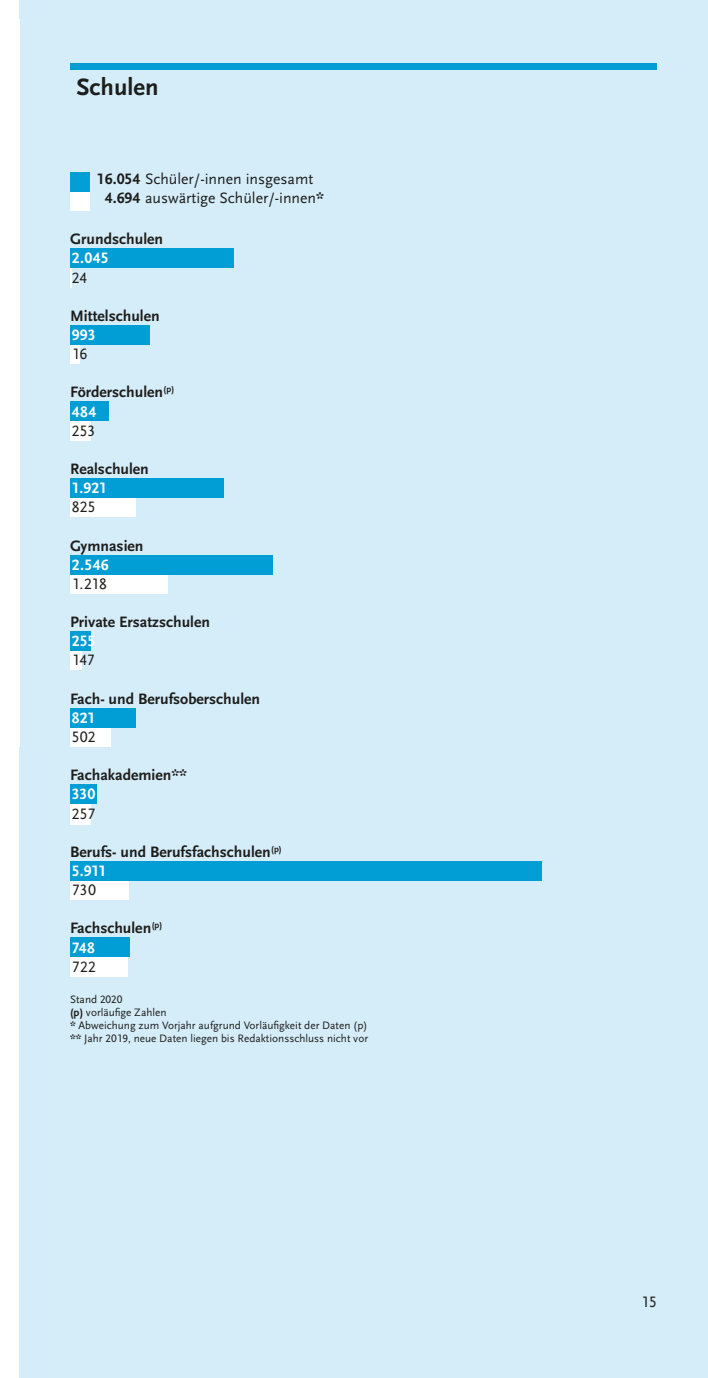
<style>
.page{position:relative;width:708px;height:1378px;background:#fff}
.page>*{position:absolute;margin:0;border:0;box-sizing:border-box;transform-origin:0 0}
.t1{font:700 24.75px "Scala Sans LF";color:#1d1d1b}
.t2{font:700 15.75px "Scala Sans LF";color:#1d1d1b}
.t3{font:15.75px/19.1px "Scala Sans LF";color:#1d1d1b}
.t4{font:700 15.75px "Scala Sans LF";letter-spacing:.005em;color:#fff}
.t5{font:11.25px/12.8px "Scala Sans LF";color:#1d1d1b}
.s1{font-weight:700}
</style>
<div class="page">
<div style="left:19px;top:0;width:689px;height:1378px;background:#d4edf9"></div>
<svg style="left:70px;top:268px;width:2px;height:19px"></svg>
<div style="left:70px;top:344px;width:9px;height:20px;background:#fff"></div>
<div style="left:70px;top:421px;width:20px;height:19px;background:#fff"></div>
<div style="left:70px;top:497px;width:66px;height:20px;background:#fff"></div>
<div style="left:70px;top:574px;width:97px;height:19px;background:#fff"></div>
<div style="left:70px;top:651px;width:12px;height:19px;background:#fff"></div>
<div style="left:70px;top:727px;width:40px;height:19px;background:#fff"></div>
<div style="left:70px;top:804px;width:21px;height:20px;background:#fff"></div>
<div style="left:70px;top:957px;width:58px;height:19px;background:#fff"></div>
<div style="left:70px;top:880px;width:58px;height:19px;background:#fff"></div>
<div style="left:70px;top:191px;width:19px;height:19px;background:#fff"></div>
<div style="left:70px;top:249px;width:163px;height:19px;background:#009ed4"></div>
<div style="left:70px;top:325px;width:79px;height:19px;background:#009ed4"></div>
<div style="left:70px;top:402px;width:39px;height:19px;background:#009ed4"></div>
<div style="left:70px;top:478px;width:153px;height:19px;background:#009ed4"></div>
<div style="left:70px;top:555px;width:203px;height:19px;background:#009ed4"></div>
<div style="left:70px;top:708px;width:66px;height:19px;background:#009ed4"></div>
<div style="left:70px;top:784px;width:26px;height:20px;background:#009ed4"></div>
<div style="left:70px;top:861px;width:471px;height:19px;background:#009ed4"></div>
<div style="left:70px;top:938px;width:60px;height:19px;background:#009ed4"></div>
<div style="left:70px;top:172px;width:19px;height:19px;background:#009ed4"></div>
<div style="left:70px;top:64px;width:587px;height:6px;background:#009ed4"></div>
<div style="left:70px;top:631px;width:20px;height:20px;background:#009ed4"></div>
<h1 class="t1" style="left:76px;top:72px;width:84px">Schulen</h1>
<p class="t3" style="left:105px;top:169px;width:221px;text-indent:-8px"><span class="s1">16.054</span> Schüler/-innen insgesamt<br><span class="s1">4.694</span> auswärtige Schüler/-innen<span class="s1">*</span></p>
<p class="t2" style="left:70px;top:230px;width:94px">Grundschulen</p>
<p class="t4" style="left:72px;top:249px;width:38px">2.045</p>
<p class="t3" style="left:72px;top:268px;width:17px">24</p>
<p class="t2" style="left:70px;top:306px;width:91px">Mittelschulen</p>
<p class="t4" style="left:72px;top:325px;width:26px">993</p>
<p class="t3" style="left:72px;top:344px;width:17px">16</p>
<p class="t2" style="left:70px;top:383px;width:106px">Förderschulen<sup>(p)</sup></p>
<p class="t4" style="left:72px;top:402px;width:26px">484</p>
<p class="t3" style="left:72px;top:421px;width:25px">253</p>
<p class="t2" style="left:70px;top:459px;width:80px">Realschulen</p>
<p class="t4" style="left:72px;top:479px;width:37px">1.921</p>
<p class="t3" style="left:72px;top:497px;width:26px">825</p>
<p class="t2" style="left:70px;top:536px;width:75px">Gymnasien</p>
<p class="t4" style="left:72px;top:555px;width:39px">2.546</p>
<p class="t3" style="left:72px;top:574px;width:37px">1.218</p>
<p class="t2" style="left:70px;top:612px;width:141px">Private Ersatzschulen</p>
<p class="t4" style="left:72px;top:632px;width:25px">255</p>
<p class="t3" style="left:72px;top:651px;width:24px">147</p>
<p class="t2" style="left:70px;top:689px;width:191px">Fach- und Berufsoberschulen</p>
<p class="t4" style="left:72px;top:708px;width:25px">821</p>
<p class="t3" style="left:72px;top:727px;width:26px">502</p>
<p class="t2" style="left:70px;top:765px;width:118px">Fachakademien**</p>
<p class="t4" style="left:72px;top:785px;width:25px">330</p>
<p class="t3" style="left:72px;top:804px;width:25px">257</p>
<p class="t2" style="left:70px;top:842px;width:213px">Berufs- und Berufsfachschulen<sup>(p)</sup></p>
<p class="t4" style="left:72px;top:861px;width:36px">5.911</p>
<p class="t3" style="left:72px;top:880px;width:26px">730</p>
<p class="t2" style="left:70px;top:919px;width:94px">Fachschulen<sup>(p)</sup></p>
<p class="t4" style="left:72px;top:938px;width:25px">748</p>
<p class="t3" style="left:72px;top:957px;width:26px">722</p>
<p class="t5" style="left:70px;top:993px;width:299px">Stand 2020<br><span class="s1">(p)</span> vorläufige Zahlen<br><span class="s1">*</span> Abweichung zum Vorjahr aufgrund Vorläufigkeit der Daten (p) <span class="s1">**</span> Jahr 2019, neue Daten liegen bis Redaktionsschluss nicht vor</p>
<p class="t3" style="left:641px;top:1292px;width:17px">15</p>
</div>
